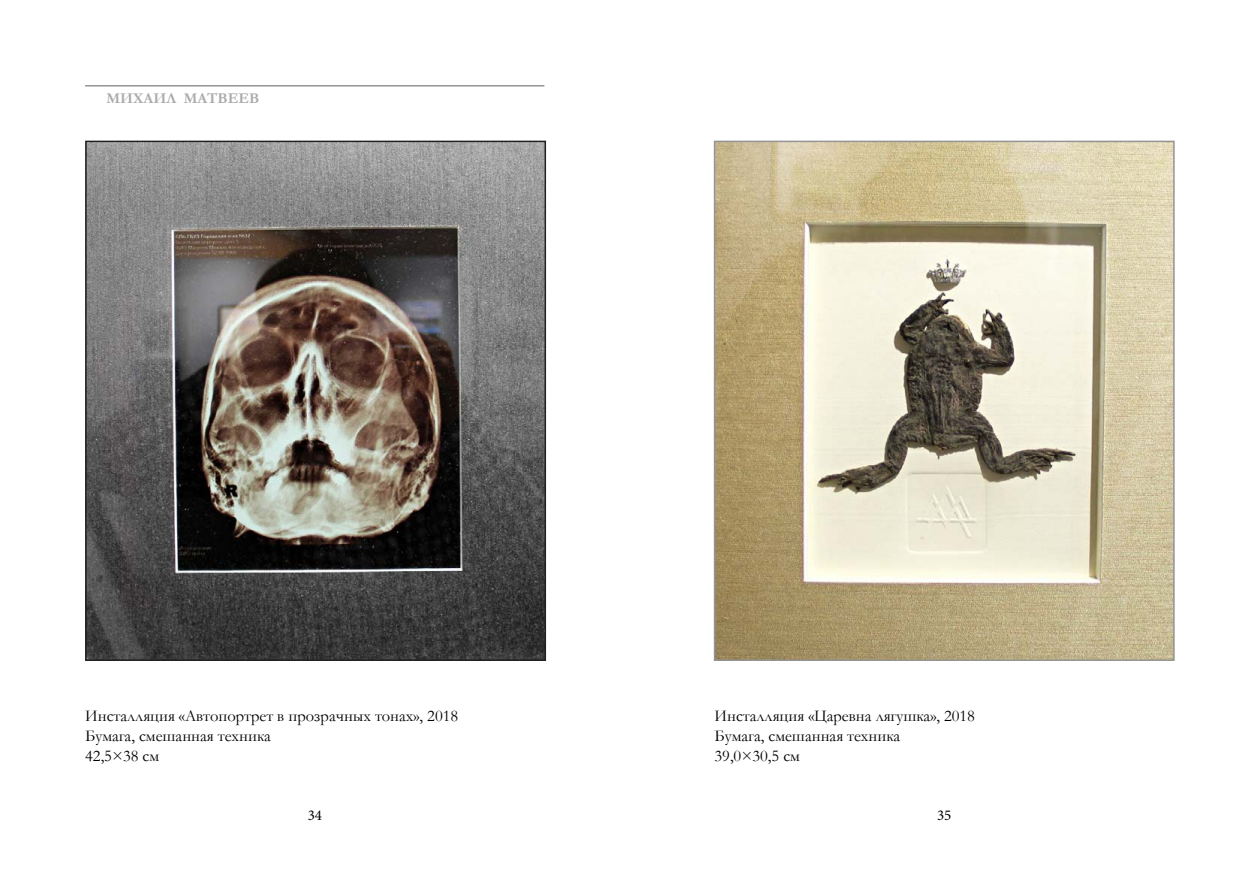
<style>
.page{position:relative;width:1259px;height:893px;background:#fff}
.page>*{position:absolute;margin:0;border:0;box-sizing:border-box;transform-origin:0 0}
.t1{font:16.5px/19.8px "Garamond";color:#000}
.t2{font:700 15px "Garamond";color:#aca9aa}
.t3{font:15px "Minion Pro";color:#000}
</style>
<div class="page">
<img style="left:88px;top:144px;width:455px;height:514px">
<div style="left:85px;top:141px;width:461px;height:520px;border:2px solid #241f21"></div>
<img style="left:717px;top:144px;width:454px;height:514px">
<div style="left:714px;top:141px;width:460px;height:520px;border:2px solid #949494"></div>
<hr style="left:85px;top:85px;width:459px;height:2px;background:#949494">
<p class="t2" style="left:106px;top:88px;width:154px">МИХАИЛ МАТВЕЕВ</p>
<p class="t1" style="left:85px;top:705px;width:374px">Инсталляция «Автопортрет в прозрачных тонах», 2018<br>Бумага, смешанная техника<br>42,5×38 см</p>
<p class="t1" style="left:714px;top:705px;width:262px">Инсталляция «Царевна лягушка», 2018<br>Бумага, смешанная техника<br>39,0×30,5 см</p>
<p class="t3" style="left:308px;top:805px;width:16px">34</p>
<p class="t3" style="left:937px;top:805px;width:16px">35</p>
</div>
